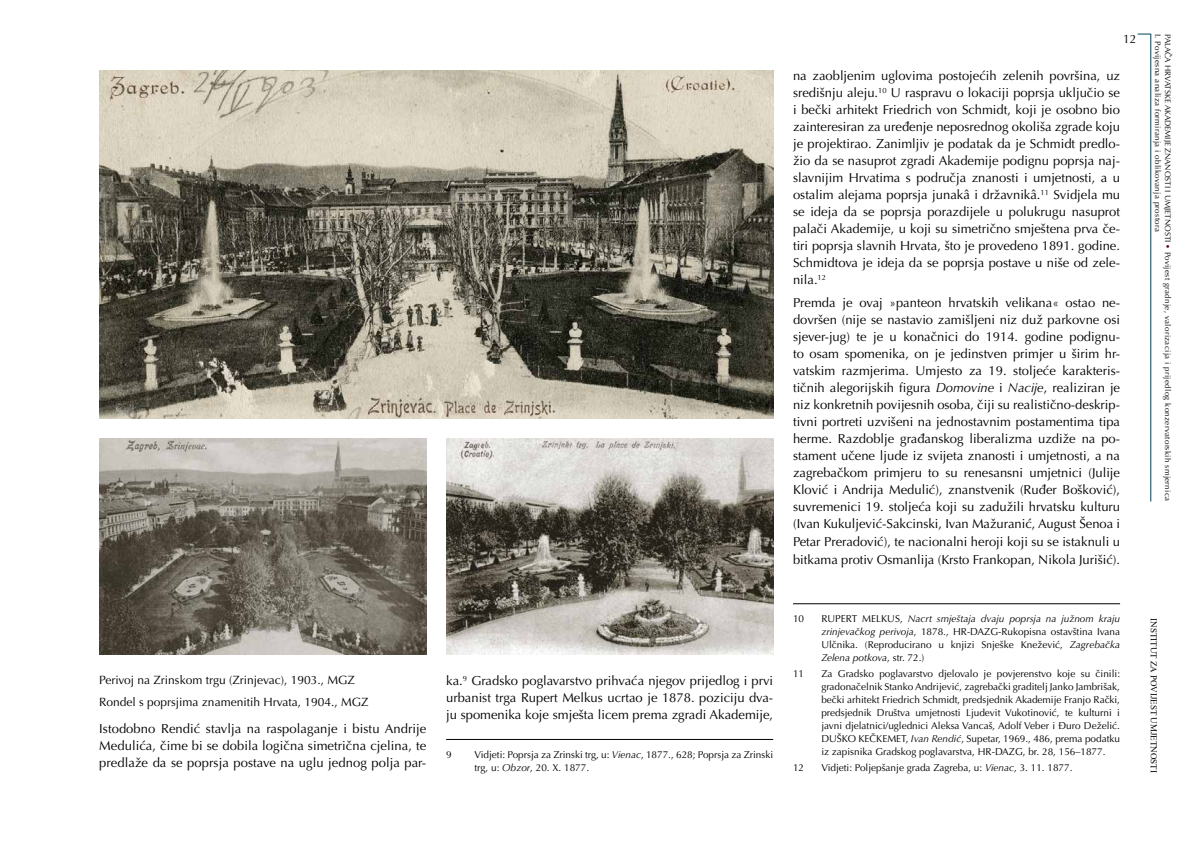
<style>
.page{position:relative;width:1191px;height:842px;background:#fff}
.page>*{position:absolute;margin:0;border:0;box-sizing:border-box;transform-origin:0 0}
.t1{font:13px/17px "Optima LT Pro";color:#000;text-align:justify}
.t2{font:12px/21.7px "Optima LT Pro";color:#000}
.t3{font:10px/13px "Optima LT Pro";color:#000;text-align:justify}
.t4{font:9px "Times New Roman";color:#000}
.t5{font:8px/9.8px "Optima LT Pro";letter-spacing:.04em;color:#000}
.s1{font-style:italic}
.s2{color:#540007}
</style>
<div class="page">
<hr style="left:1150px;top:34px;width:1px;height:467px;background:#003f57">
<svg style="left:1137px;top:34px;width:13px;height:1px"></svg>
<hr style="left:793px;top:604px;width:327px;height:1px;background:#000">
<img style="left:99px;top:71px;width:674px;height:348px">
<img style="left:446px;top:439px;width:327px;height:216px">
<img style="left:99px;top:439px;width:327px;height:216px">
<hr style="left:446px;top:739px;width:327px;height:1px;background:#000">
<p class="t2" style="left:99px;top:669px;width:271px">Perivoj na Zrinskom trgu (Zrinjevac), 1903., MGZ<br>Rondel s poprsjima znamenitih Hrvata, 1904., MGZ</p>
<p class="t1" style="left:99px;top:720px;width:328px">Istodobno Rendić stavlja na raspolaganje i bistu Andrije Medulića, čime bi se dobila logična simetrična cjelina, te predlaže da se poprsja postave na uglu jednog polja par-</p>
<p class="t1" style="left:446px;top:672px;width:328px">ka.<sup>9</sup> Gradsko poglavarstvo prihvaća njegov prijedlog i prvi urbanist trga Rupert Melkus ucrtao je 1878. poziciju dva&shy;ju spomenika koje smješta licem prema zgradi Akademije,</p>
<p class="t3" style="left:446px;top:748px;width:7px">9</p>
<p class="t3" style="left:474px;top:748px;width:300px">Vidjeti: Poprsja za Zrinski trg, u: <span class="s1">Vienac</span>, 1877., 628; Poprsja za Zrinski trg, u: <span class="s1">Obzor</span>, 20. X. 1877.</p>
<p class="t2" style="left:1123px;top:28px;width:15px">12</p>
<p class="t5" style="left:1172px;top:34px;width:469px;rotate:90deg">PALAČA HRVATSKE AKADEMIJE ZNANOSTI I UMJETNOSTI <span class="s2">•</span> Povijest gradnje, valorizacija i prijedlog konzervatorskih smjernica<br>I. Povijesna analiza formiranja i oblikovanja prostora</p>
<p class="t1" style="left:793px;top:68px;width:328px">na zaobljenim uglovima postojećih zelenih površina, uz središnju aleju.<sup>10</sup> U raspravu o lokaciji poprsja uključio se i bečki arhitekt Friedrich von Schmidt, koji je osobno bio zainteresiran za uređenje neposrednog okoliša zgrade koju je projektirao. Zanimljiv je podatak da je Schmidt predlo&shy;žio da se nasuprot zgradi Akademije podignu poprsja naj&shy;slavnijim Hrvatima s područja znanosti i umjetnosti, a u ostalim alejama poprsja junakâ i državnikâ.<sup>11</sup> Svidjela mu se ideja da se poprsja porazdijele u polukrugu nasuprot palači Akademije, u koji su simetrično smještena prva če&shy;tiri poprsja slavnih Hrvata, što je provedeno 1891. godine.<br>Schmidtova je ideja da se poprsja postave u niše od zele&shy;nila.<sup>12</sup></p>
<p class="t1" style="left:793px;top:294px;width:328px">Premda je ovaj »panteon hrvatskih velikana« ostao ne&shy;dovršen (nije se nastavio zamišljeni niz duž parkovne osi sjever-jug) te je u konačnici do 1914. godine podignu&shy;to osam spomenika, on je jedinstven primjer u širim hr&shy;vatskim razmjerima. Umjesto za 19. stoljeće karakteris&shy;tičnih alegorijskih figura <span class="s1">Domovine</span> i <span class="s1">Nacije</span>, realiziran je niz konkretnih povijesnih osoba, čiji su realistično-deskrip&shy;tivni portreti uzvišeni na jednostavnim postamentima tipa herme. Razdoblje građanskog liberalizma uzdiže na po&shy;stament učene ljude iz svijeta znanosti i umjetnosti, a na zagrebačkom primjeru to su renesansni umjetnici (Julije Klović i Andrija Medulić), znanstvenik (Ruđer Bošković), suvremenici 19. stoljeća koji su zadužili hrvatsku kulturu (Ivan Kukuljević-Sakcinski, Ivan Mažuranić, August Šenoa i Petar Preradović), te nacionalni heroji koji su se istaknuli u bitkama protiv Osmanlija (Krsto Frankopan, Nikola Jurišić).</p>
<p class="t3" style="left:793px;top:613px;width:13px">10</p>
<p class="t3" style="left:821px;top:613px;width:300px">RUPERT MELKUS, <span class="s1">Nacrt smještaja dvaju poprsja na južnom kraju zrinjevačkog perivoja</span>, 1878., HR-DAZG-Rukopisna ostavština Ivana Ulčnika. (Reproducirano u knjizi Snješke Knežević, <span class="s1">Zagrebačka Zelena potkova</span>, str. 72.)</p>
<p class="t3" style="left:793px;top:667px;width:13px">11</p>
<p class="t3" style="left:821px;top:667px;width:300px">Za Gradsko poglavarstvo djelovalo je povjerenstvo koje su činili: gradonačelnik Stanko Andrijević, zagrebački graditelj Janko Jambrišak, bečki arhitekt Friedrich Schmidt, predsjednik Akademije Franjo Rački, predsjednik Društva umjetnosti Ljudevit Vukotinović, te kulturni i javni djelatnici/uglednici Aleksa Vancaš, Adolf Veber i Đuro Deželić.<br>DUŠKO KEČKEMET, <span class="s1">Ivan Rendić</span>, Supetar, 1969., 486, prema podatku iz zapisnika Gradskog poglavarstva, HR-DAZG, br. 28, 156–1877.</p>
<p class="t3" style="left:793px;top:761px;width:13px">12</p>
<p class="t3" style="left:821px;top:761px;width:253px">Vidjeti: Poljepšanje grada Zagreba, u: <span class="s1">Vienac</span>, 3. 11. 1877.</p>
<p class="t4" style="left:1160px;top:618px;width:156px;rotate:90deg">INSTITUT ZA POVIJEST UMJETNOSTI</p>
</div>
